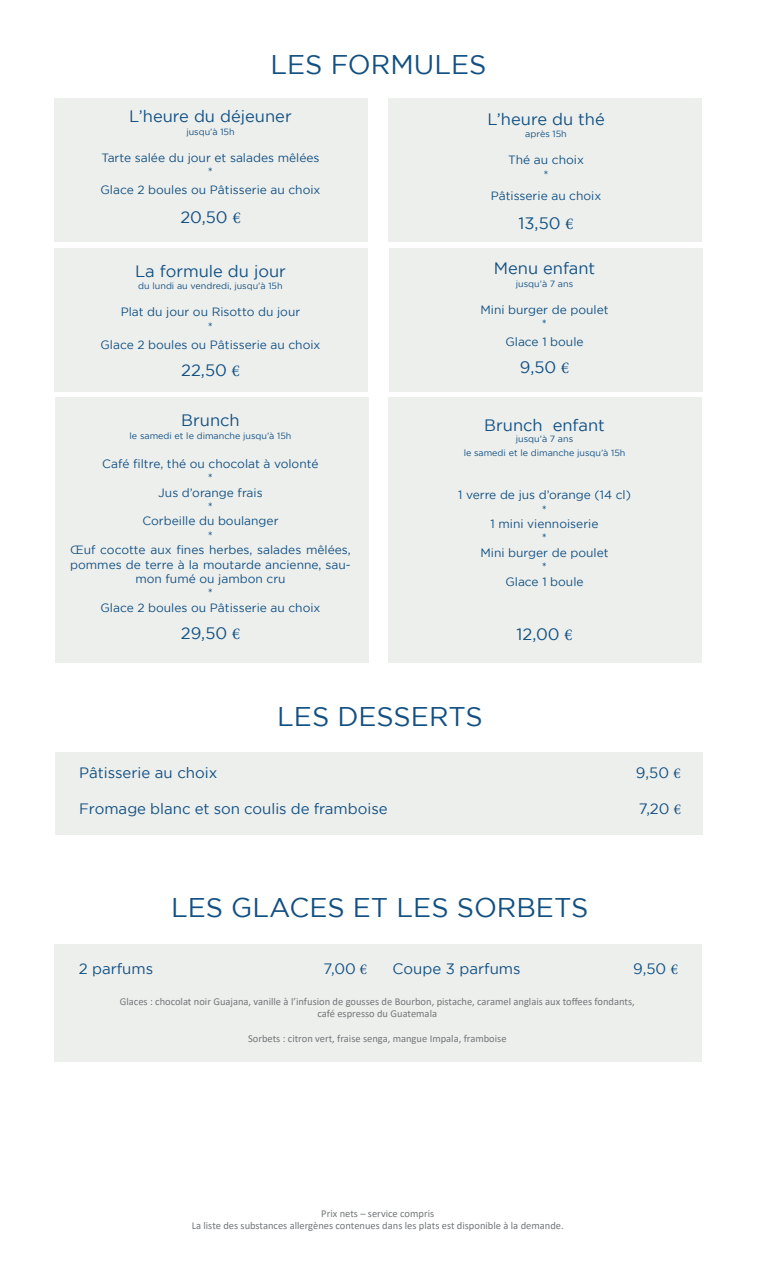
<style>
.page{position:relative;width:757px;height:1263px;background:#fff}
.page>*{position:absolute;margin:0;border:0;box-sizing:border-box;transform-origin:0 0}
.t1{font:27px "Gotham";color:#135082}
.t2{font:16.5px "Gotham";color:#135183}
.t3{font:15px "Gotham";color:#135183}
.t4{font:12px/14.4px "Gotham";color:#135183;text-align:center}
.t5{font:10.5px/12.6px "Calibri";color:#737779;text-align:center}
.t6{font:9px "Gotham";color:#135183}
.s1{font-family:"Minion Pro"}
</style>
<div class="page">
<div style="left:54px;top:99px;width:314px;height:143px;background:#edefed"></div>
<div style="left:388px;top:99px;width:313px;height:143px;background:#edefed"></div>
<div style="left:54px;top:249px;width:314px;height:143px;background:#edefed"></div>
<div style="left:389px;top:249px;width:314px;height:143px;background:#edefed"></div>
<div style="left:55px;top:397px;width:314px;height:266px;background:#edefed"></div>
<div style="left:388px;top:397px;width:314px;height:266px;background:#edefed"></div>
<div style="left:55px;top:752px;width:648px;height:83px;background:#edefed"></div>
<div style="left:54px;top:944px;width:648px;height:117px;background:#edefed"></div>
<p class="t1" style="left:270px;top:49px;width:217px">LES FORMULES</p>
<p class="t2" style="left:129px;top:107px;width:164px">L’heure du déjeuner</p>
<p class="t6" style="left:186px;top:127px;width:50px">jusqu’à 15h</p>
<p class="t4" style="left:101px;top:150px;width:220px">Tarte salée du jour et salades mêlées</p>
<p class="t4" style="left:208px;top:165px;width:7px">*</p>
<p class="t4" style="left:100px;top:183px;width:221px">Glace 2 boules ou Pâtisserie au choix</p>
<p class="t2" style="left:180px;top:208px;width:62px">20,50 <span class="s1">€</span></p>
<p class="t2" style="left:487px;top:110px;width:119px">L’heure du thé</p>
<p class="t6" style="left:525px;top:129px;width:43px">après 15h</p>
<p class="t4" style="left:508px;top:152px;width:77px">Thé au choix</p>
<p class="t4" style="left:543px;top:167px;width:7px">*</p>
<p class="t4" style="left:491px;top:188px;width:112px">Pâtisserie au choix</p>
<p class="t2" style="left:519px;top:214px;width:56px">13,50 <span class="s1">€</span></p>
<p class="t2" style="left:135px;top:262px;width:152px">La formule du jour</p>
<p class="t6" style="left:138px;top:281px;width:146px">du lundi au vendredi, jusqu’à 15h</p>
<p class="t4" style="left:121px;top:304px;width:181px">Plat du jour ou Risotto du jour</p>
<p class="t4" style="left:208px;top:319px;width:7px">*</p>
<p class="t4" style="left:100px;top:337px;width:221px">Glace 2 boules ou Pâtisserie au choix</p>
<p class="t2" style="left:181px;top:361px;width:60px">22,50 <span class="s1">€</span></p>
<p class="t2" style="left:181px;top:411px;width:60px">Brunch</p>
<p class="t6" style="left:130px;top:431px;width:163px">le samedi et le dimanche jusqu’à 15h</p>
<p class="t4" style="left:102px;top:456px;width:218px">Café filtre, thé ou chocolat à volonté</p>
<p class="t4" style="left:208px;top:471px;width:7px">*</p>
<p class="t4" style="left:158px;top:485px;width:106px">Jus d’orange frais</p>
<p class="t4" style="left:208px;top:499px;width:7px">*</p>
<p class="t4" style="left:142px;top:514px;width:138px">Corbeille du boulanger</p>
<p class="t4" style="left:208px;top:528px;width:7px">*</p>
<p class="t4" style="left:70px;top:543px;width:282px">Œuf cocotte aux fines herbes, salades mêlées, pommes de terre à la moutarde ancienne, sau&shy;mon fumé ou jambon cru</p>
<p class="t4" style="left:208px;top:586px;width:7px">*</p>
<p class="t4" style="left:100px;top:600px;width:221px">Glace 2 boules ou Pâtisserie au choix</p>
<p class="t2" style="left:181px;top:624px;width:61px">29,50 <span class="s1">€</span></p>
<p class="t2" style="left:494px;top:259px;width:103px">Menu enfant</p>
<p class="t6" style="left:516px;top:279px;width:59px">jusqu’à 7 ans</p>
<p class="t4" style="left:480px;top:302px;width:130px">Mini burger de poulet</p>
<p class="t4" style="left:542px;top:317px;width:7px">*</p>
<p class="t4" style="left:505px;top:335px;width:80px">Glace 1 boule</p>
<p class="t2" style="left:520px;top:358px;width:51px">9,50 <span class="s1">€</span></p>
<p class="t2" style="left:484px;top:416px;width:122px">Brunch enfant</p>
<p class="t6" style="left:516px;top:433px;width:59px">jusqu’à 7 ans</p>
<p class="t6" style="left:464px;top:448px;width:163px">le samedi et le dimanche jusqu’à 15h</p>
<p class="t4" style="left:458px;top:487px;width:174px">1 verre de jus d’orange (14 cl)</p>
<p class="t4" style="left:542px;top:502px;width:7px">*</p>
<p class="t4" style="left:491px;top:516px;width:109px">1 mini viennoiserie</p>
<p class="t4" style="left:542px;top:531px;width:7px">*</p>
<p class="t4" style="left:480px;top:545px;width:130px">Mini burger de poulet</p>
<p class="t4" style="left:542px;top:559px;width:7px">*</p>
<p class="t4" style="left:505px;top:574px;width:80px">Glace 1 boule</p>
<p class="t2" style="left:516px;top:625px;width:57px">12,00 <span class="s1">€</span></p>
<p class="t1" style="left:277px;top:701px;width:207px">LES DESSERTS</p>
<p class="t3" style="left:79px;top:764px;width:140px">Pâtisserie au choix</p>
<p class="t3" style="left:636px;top:764px;width:46px">9,50 <span class="s1">€</span></p>
<p class="t3" style="left:79px;top:800px;width:310px">Fromage blanc et son coulis de framboise</p>
<p class="t3" style="left:639px;top:800px;width:43px">7,20 <span class="s1">€</span></p>
<p class="t1" style="left:171px;top:893px;width:419px">LES GLACES ET LES SORBETS</p>
<p class="t3" style="left:79px;top:960px;width:76px">2 parfums</p>
<p class="t3" style="left:324px;top:960px;width:45px">7,00 <span class="s1">€</span></p>
<p class="t3" style="left:392px;top:960px;width:130px">Coupe 3 parfums</p>
<p class="t3" style="left:633px;top:960px;width:46px">9,50 <span class="s1">€</span></p>
<p class="t5" style="left:120px;top:994px;width:516px">Glaces : chocolat noir Guajana, vanille à l’infusion de gousses de Bourbon, pistache, caramel anglais aux toffees fondants, café espresso du Guatemala</p>
<p class="t5" style="left:248px;top:1032px;width:260px">Sorbets : citron vert, fraise senga, mangue Impala, framboise</p>
<p class="t5" style="left:321px;top:1207px;width:114px">Prix nets – service compris</p>
<p class="t5" style="left:192px;top:1219px;width:373px">La liste des substances allergènes contenues dans les plats est disponible à la demande.</p>
</div>
